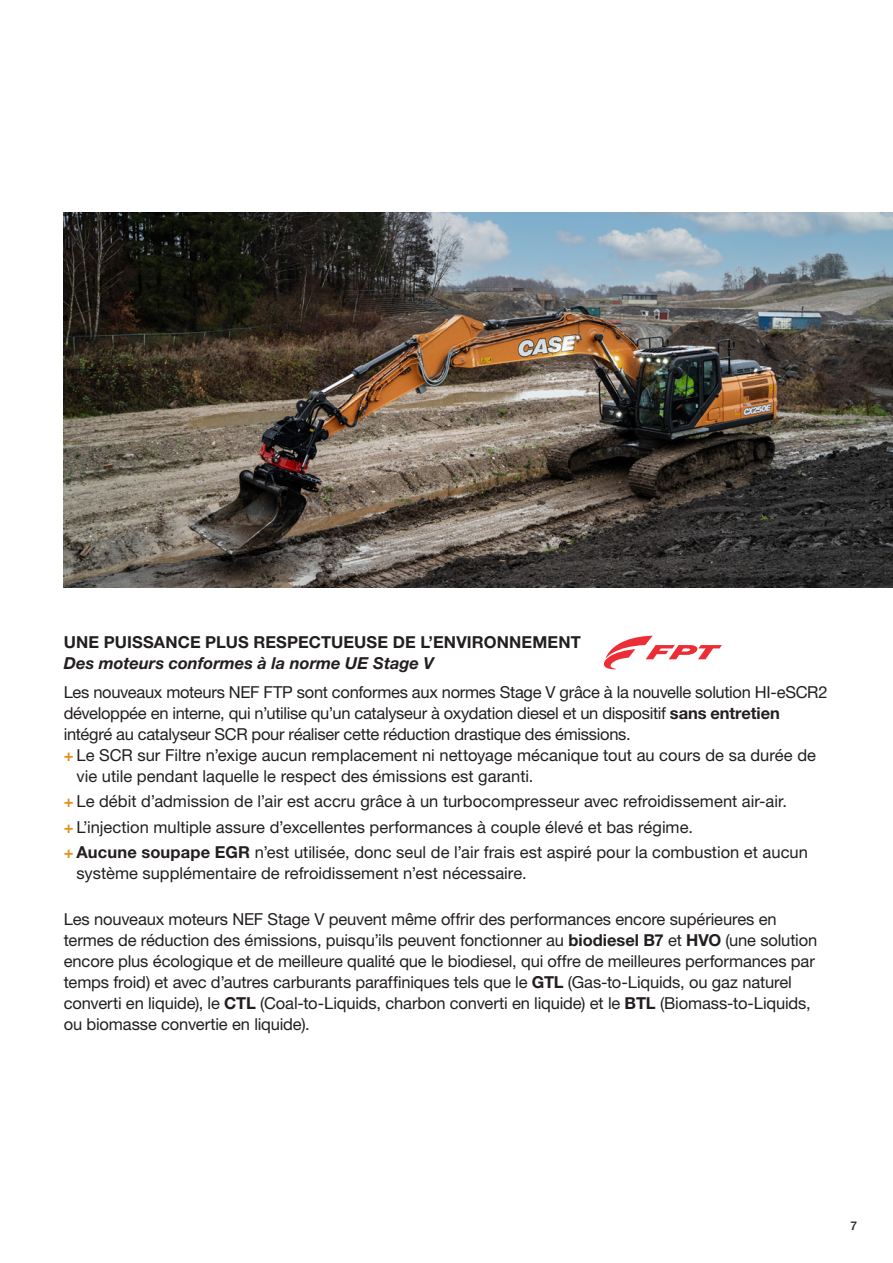
<style>
.page{position:relative;width:893px;height:1263px;background:#fff}
.page>*{position:absolute;margin:0;border:0;box-sizing:border-box;transform-origin:0 0}
.TXT__11-15{font:16.5px/21px "Helvetica Neue LT Pro";letter-spacing:-.005em;color:#231f20}
.TITOLETTI{font:700 16.5px/21px "Helvetica Neue LT Pro";letter-spacing:.005em;color:#231f20}
.t1{font:500 12px "Helvetica Neue LT Pro";color:#231f20}
.s1{font-style:italic}
.s2{font-weight:700}
.s3{font-weight:700;color:#e58e19}
</style>
<div class="page">
<img style="left:64px;top:213px;width:829px;height:375px">
<svg style="left:604px;top:636px;width:118px;height:33px"></svg>
<p class="TITOLETTI" style="left:64px;top:631px;width:518px">UNE PUISSANCE PLUS RESPECTUEUSE DE L’ENVIRONNEMENT<br><span class="s1">Des moteurs conformes à la norme UE Stage V</span></p>
<p class="TXT__11-15" style="left:64px;top:681px;width:765px">Les nouveaux moteurs NEF FTP sont conformes aux normes Stage V grâce à la nouvelle solution HI-eSCR2 développée en interne, qui n’utilise qu’un catalyseur à oxydation diesel et un dispositif <span class="s2">sans entretien </span>intégré au catalyseur SCR pour réaliser cette réduction drastique des émissions.</p>
<p class="TXT__11-15" style="left:77px;top:744px;width:741px;text-indent:-13px"><span class="s3">+</span> Le SCR sur Filtre n’exige aucun remplacement ni nettoyage mécanique tout au cours de sa durée de vie utile pendant laquelle le respect des émissions est garanti.</p>
<p class="TXT__11-15" style="left:64px;top:791px;width:725px"><span class="s3">+</span> Le débit d’admission de l’air est accru grâce à un turbocompresseur avec refroidissement air-air.</p>
<p class="TXT__11-15" style="left:64px;top:816px;width:631px"><span class="s3">+</span> L’injection multiple assure d’excellentes performances à couple élevé et bas régime.</p>
<p class="TXT__11-15" style="left:77px;top:841px;width:733px;text-indent:-13px"><span class="s3">+</span> <span class="s2">Aucune soupape EGR</span> n’est utilisée, donc seul de l’air frais est aspiré pour la combustion et aucun système supplémentaire de refroidissement n’est nécessaire.</p>
<p class="TXT__11-15" style="left:64px;top:908px;width:755px">Les nouveaux moteurs NEF Stage V peuvent même offrir des performances encore supérieures en termes de réduction des émissions, puisqu’ils peuvent fonctionner au <span class="s2">biodiesel B7</span> et <span class="s2">HVO</span> (une solution encore plus écologique et de meilleure qualité que le biodiesel, qui offre de meilleures performances par temps froid) et avec d’autres carburants paraffi niques tels que le <span class="s2">GTL</span> (Gas-to-Liquids, ou gaz naturel converti en liquide), le <span class="s2">CTL</span> (Coal-to-Liquids, charbon converti en liquide) et le <span class="s2">BTL</span> (Biomass-to-Liquids, ou biomasse convertie en liquide).</p>
<p class="t1" style="left:850px;top:1218px;width:8px">7</p>
</div>
